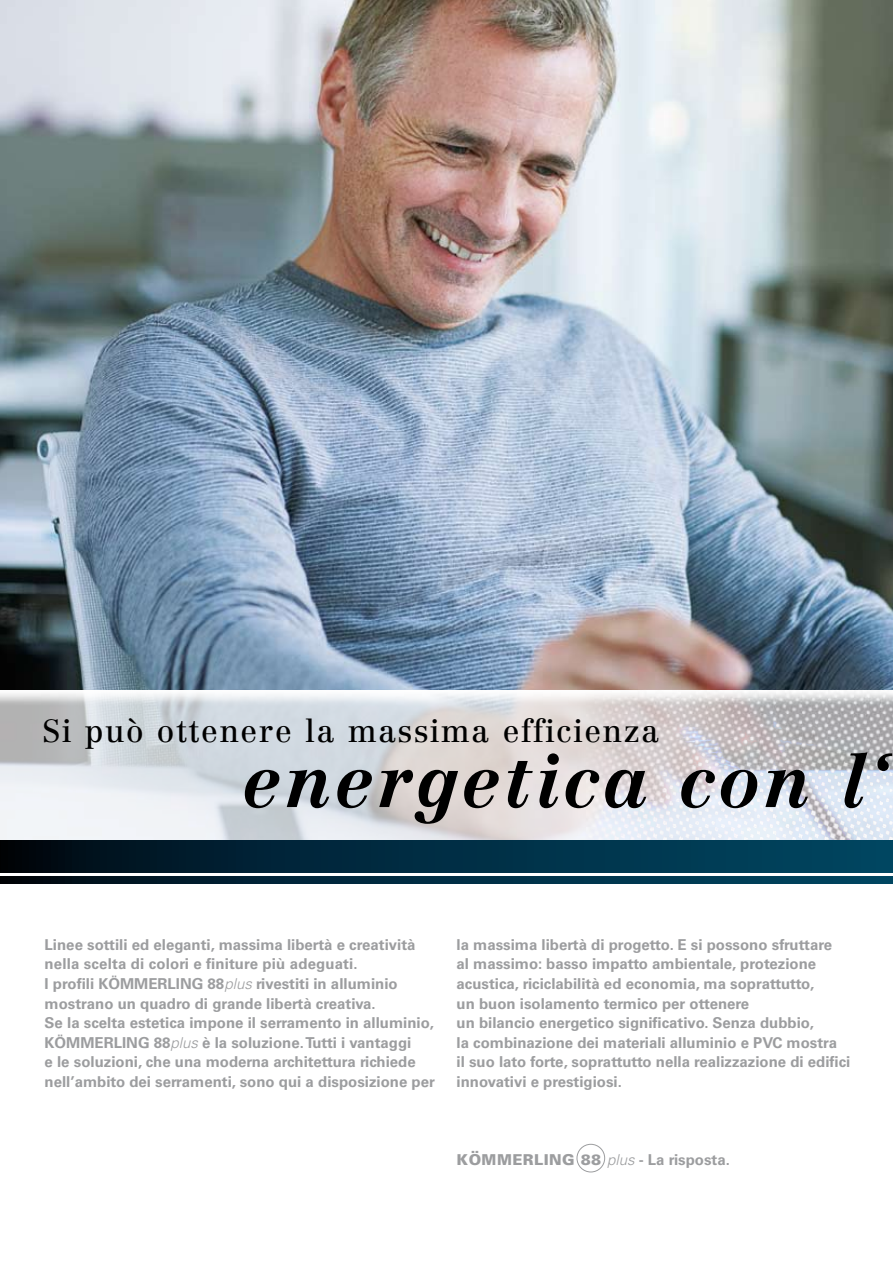
<style>
.page{position:relative;width:893px;height:1263px;background:#fff}
.page>*{position:absolute;margin:0;border:0;box-sizing:border-box;transform-origin:0 0}
.t1{font:italic 700 72px "Centennial LT Std";letter-spacing:.05em;color:#000}
.t2{font:31.5px "Centennial LT Std";letter-spacing:.05em;color:#000}
.t3{font:700 15px/19.5px "Univers";color:#9c9d9f}
.t4{font:900 15px "Univers";letter-spacing:.03em;color:#9c9d9f}
.s1{font-weight:300;font-style:italic}
.s2{font-weight:700}
</style>
<div class="page">
<img style="left:0;top:0;width:893px;height:690px">
<img style="left:0;top:692px;width:893px;height:148px">
<svg style="left:0;top:840px;width:893px;height:32px;background:#002b3f"></svg>
<svg style="left:0;top:877px;width:893px;height:6px;background:#002b3f"></svg>
<div style="left:577px;top:1144px;width:28px;height:28px;border:1px solid #9c9d9f;border-radius:50%"></div>
<h2 class="t2" style="left:43px;top:712px;width:618px">Si può ottenere la massima efficienza</h2>
<h1 class="t1" style="left:242px;top:738px;width:649px">energetica con l‘</h1>
<p class="t3" style="left:45px;top:935px;width:392px">Linee sottili ed eleganti, massima libertà e creatività nella scelta di colori e finiture più adeguati.<br>I profili KÖMMERLING 88<span class="s1">plus</span> rivestiti in alluminio mostrano un quadro di grande libertà creativa.<br>Se la scelta estetica impone il serramento in alluminio, KÖMMERLING 88<span class="s1">plus</span> è la soluzione. Tutti i vantaggi<br>e le soluzioni, che una moderna architettura richiede nell’ambito dei serramenti, sono qui a disposizione per</p>
<p class="t3" style="left:457px;top:935px;width:395px">la massima libertà di progetto. E si possono sfruttare<br>al massimo: basso impatto ambientale, protezione acustica, riciclabilità ed economia, ma soprattutto,<br>un buon isolamento termico per ottenere<br>un bilancio energetico significativo. Senza dubbio,<br>la combinazione dei materiali alluminio e PVC mostra<br>il suo lato forte, soprattutto nella realizzazione di edifici innovativi e prestigiosi.</p>
<p class="t4" style="left:457px;top:1150px;width:275px">KÖMMERLING 88 <span class="s1">plus</span> <span class="s2">- La risposta.</span></p>
</div>
